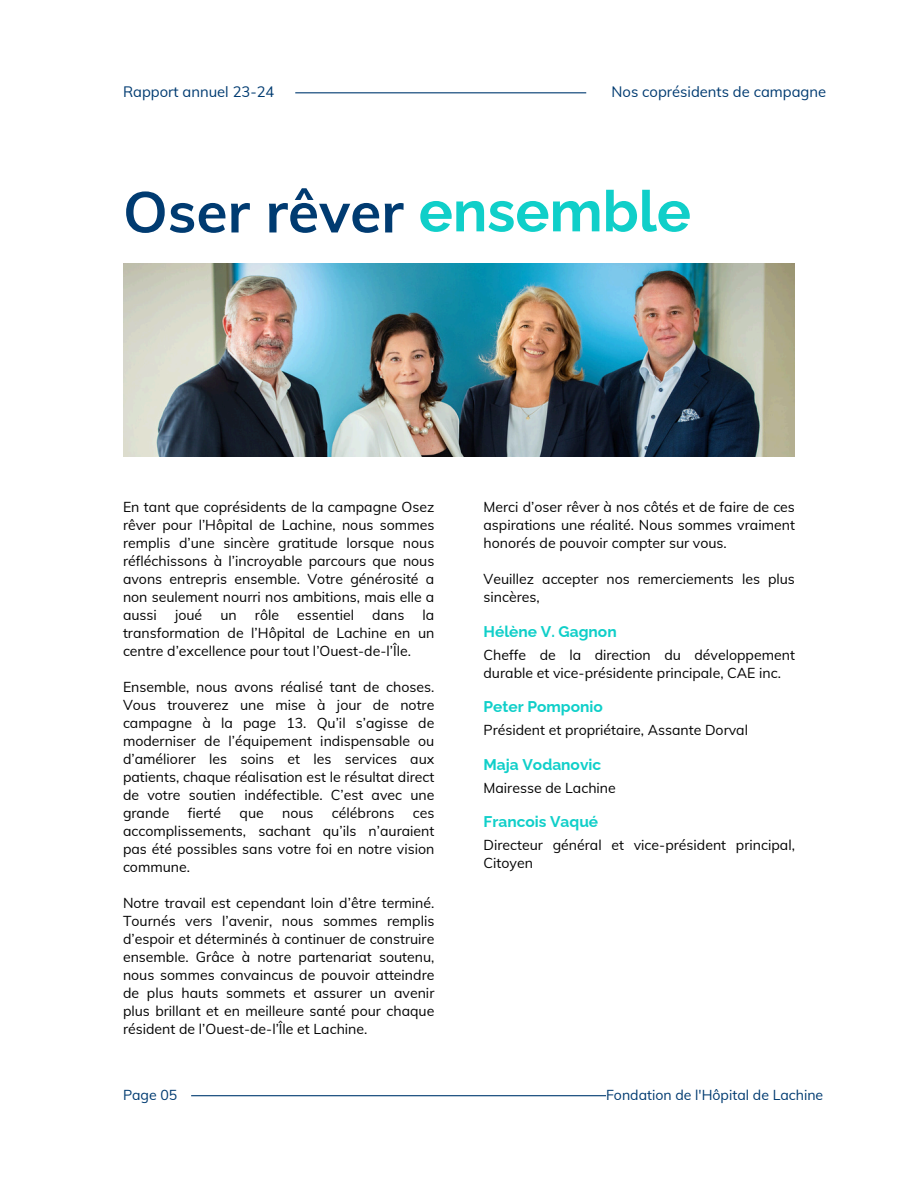
<style>
.page{position:relative;width:918px;height:1188px;background:#fff}
.page>*{position:absolute;margin:0;border:0;box-sizing:border-box;transform-origin:0 0}
.t1{font:700 57px "Muli";color:#003b71}
.t2{font:700 15.45px "Raleway";color:#10cfc9}
.t3{font:14.85px "Muli";color:#003b71}
.t4{font:14.1px/18px "Muli";color:#040404;text-align:justify}
.t5{font:14.1px "Muli";color:#003b71}
.s1{font-family:"Raleway";color:#10cfc9}
</style>
<div class="page">
<hr style="left:295px;top:92px;width:291px;height:1px;background:#003b71">
<hr style="left:191px;top:1095px;width:415px;height:1px;background:#003b71">
<img style="left:123px;top:263px;width:672px;height:194px">
<h2 class="t3" style="left:123px;top:82px;width:153px">Rapport annuel 23-24</h2>
<p class="t3" style="left:612px;top:82px;width:216px">Nos coprésidents de campagne</p>
<p class="t1" style="left:123px;top:175px;width:569px">Oser rêver <span class="s1">ensemble</span></p>
<h1 class="t4" style="left:123px;top:497px;width:313px">En tant que coprésidents de la campagne Osez rêver pour l’Hôpital de Lachine, nous sommes remplis d’une sincère gratitude lorsque nous réfléchissons à l’incroyable parcours que nous avons entrepris ensemble. Votre générosité a non seulement nourri nos ambitions, mais elle a aussi</h1>
<h1 class="t4" style="left:175px;top:605px;width:29px">joué</h1>
<h1 class="t4" style="left:220px;top:605px;width:18px">un</h1>
<h1 class="t4" style="left:255px;top:605px;width:26px">rôle</h1>
<h1 class="t4" style="left:297px;top:605px;width:58px">essentiel</h1>
<h1 class="t4" style="left:372px;top:605px;width:34px">dans</h1>
<h1 class="t4" style="left:123px;top:605px;width:313px;text-indent:300px">la transformation de l’Hôpital de Lachine en un centre d’excellence pour tout l’Ouest-de-l’Île.</h1>
<p class="t4" style="left:123px;top:677px;width:313px">Ensemble, nous avons réalisé tant de choses.<br>Vous trouverez une mise à jour de notre campagne à la page 13. Qu’il s’agisse de moderniser de l’équipement indispensable ou d’améliorer les soins et les services aux patients, chaque réalisation est le résultat direct de votre soutien indéfectible. C’est avec une grande</p>
<p class="t4" style="left:188px;top:803px;width:35px">fierté</p>
<p class="t4" style="left:240px;top:803px;width:26px">que</p>
<p class="t4" style="left:282px;top:803px;width:33px">nous</p>
<p class="t4" style="left:332px;top:803px;width:64px">célébrons</p>
<p class="t4" style="left:123px;top:803px;width:313px;text-indent:290px">ces accomplissements, sachant qu’ils n’auraient pas été possibles sans votre foi en notre vision commune.</p>
<p class="t4" style="left:123px;top:893px;width:313px">Notre travail est cependant loin d’être terminé.<br>Tournés vers l’avenir, nous sommes remplis d’espoir et déterminés à continuer de construire ensemble. Grâce à notre partenariat soutenu, nous sommes convaincus de pouvoir atteindre de plus hauts sommets et assurer un avenir plus brillant et en meilleure santé pour chaque résident de l’Ouest-de-l’Île et Lachine.</p>
<p class="t5" style="left:123px;top:1086px;width:56px">Page 05</p>
<p class="t4" style="left:484px;top:497px;width:313px">Merci d’oser rêver à nos côtés et de faire de ces aspirations une réalité. Nous sommes vraiment honorés de pouvoir compter sur vous.</p>
<p class="t4" style="left:484px;top:569px;width:313px">Veuillez accepter nos remerciements les plus sincères,</p>
<p class="t2" style="left:484px;top:622px;width:135px">Hélène V. Gagnon</p>
<p class="t4" style="left:484px;top:645px;width:313px">Cheffe de la direction du développement durable et vice-présidente principale, CAE inc.</p>
<h2 class="t2" style="left:484px;top:698px;width:121px">Peter Pomponio</h2>
<p class="t4" style="left:484px;top:721px;width:266px">Président et propriétaire, Assante Dorval</p>
<h2 class="t2" style="left:484px;top:755px;width:119px">Maja Vodanovic</h2>
<p class="t4" style="left:484px;top:779px;width:134px">Mairesse de Lachine</p>
<h2 class="t2" style="left:484px;top:813px;width:116px">Francois Vaqué</h2>
<p class="t4" style="left:484px;top:836px;width:313px">Directeur général et vice-président principal,<br>Citoyen</p>
<p class="t5" style="left:606px;top:1086px;width:219px">Fondation de l'Hôpital de Lachine</p>
</div>
